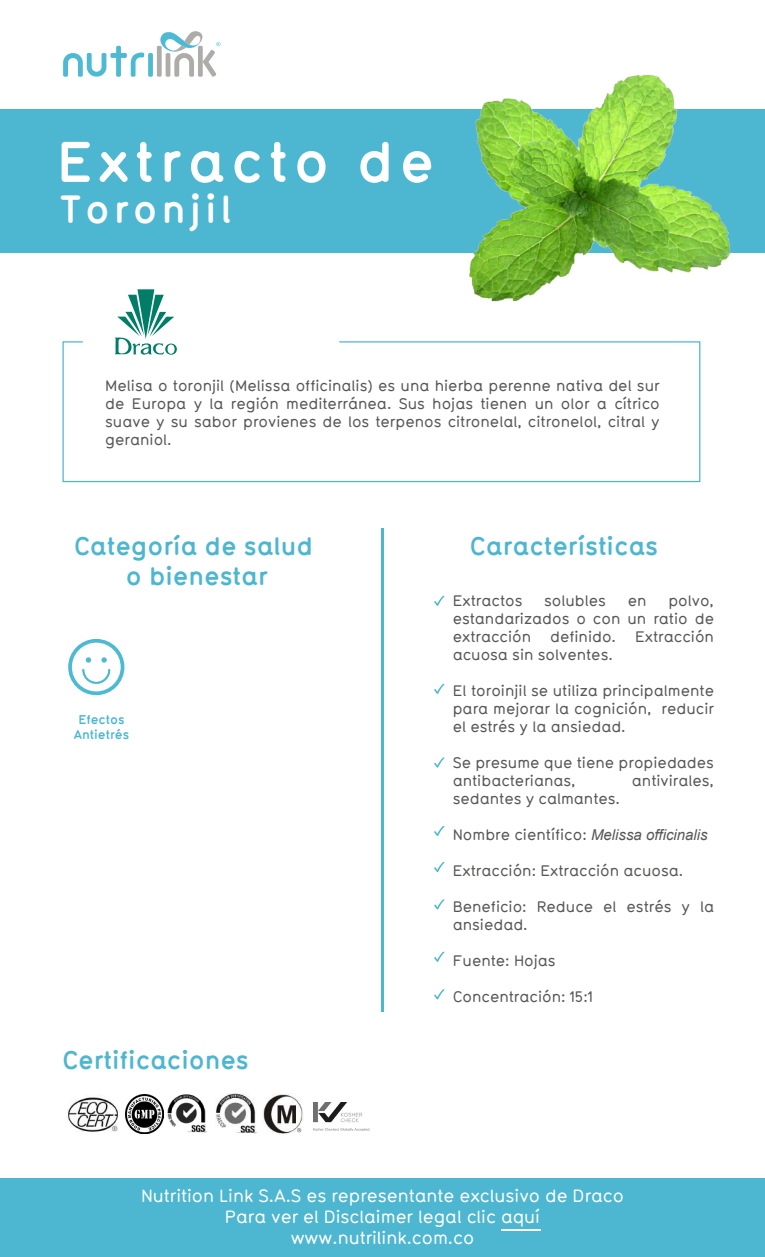
<style>
.page{position:relative;width:765px;height:1257px;background:#fff}
.page>*{position:absolute;margin:0;border:0;box-sizing:border-box;transform-origin:0 0}
.t1{font:700 56.25px "Typ 1451";letter-spacing:.1em;color:#fff}
.t2{font:700 38.75px "Typ 1451";letter-spacing:.1em;color:#fff}
.t3{font:700 25px/30px "Typ 1451";color:#4db6d0;text-align:center}
.t4{font:500 17.5px/21px "Typ 1451";color:#fff;text-align:center}
.t5{font:500 15px/18px "Typ 1451";color:#575756;text-align:justify}
.t6{font:italic 15px "Arial";color:#575756}
.t7{font:700 12.5px/15px "Typ 1451";color:#4db6d0;text-align:center}
.s1{font-family:"Typ 1451";font-weight:500;font-style:normal}
</style>
<div class="page">
<div style="left:0;top:109px;width:765px;height:144px;background:#4db6d0"></div>
<div style="left:148px;top:53px;width:5px;height:24px;background:#4dbad4;border-radius:2px"></div>
<svg style="left:63px;top:46px;width:81px;height:31px"></svg>
<svg style="left:157px;top:31px;width:63px;height:46px"></svg>
<hr style="left:381px;top:529px;width:3px;height:483px;background:#4db6d0">
<svg style="left:62px;top:341px;width:639px;height:142px"></svg>
<svg style="left:434px;top:596px;width:10px;height:10px"></svg>
<svg style="left:434px;top:862px;width:10px;height:10px"></svg>
<svg style="left:434px;top:899px;width:10px;height:10px"></svg>
<svg style="left:434px;top:952px;width:10px;height:10px"></svg>
<svg style="left:434px;top:989px;width:10px;height:10px"></svg>
<svg style="left:434px;top:757px;width:10px;height:11px"></svg>
<svg style="left:434px;top:684px;width:10px;height:10px"></svg>
<svg style="left:434px;top:826px;width:10px;height:10px"></svg>
<div style="left:0;top:1179px;width:765px;height:78px;background:#4db6d0"></div>
<hr style="left:501px;top:1230px;width:40px;height:1px;background:#fff">
<div style="left:165px;top:344px;width:12px;height:11px;background:#007d67;border-radius:50%"></div>
<svg style="left:115px;top:289px;width:60px;height:66px"></svg>
<svg style="left:68px;top:639px;width:56px;height:56px"></svg>
<img style="left:314px;top:1102px;width:56px;height:28px">
<img style="left:126px;top:1095px;width:38px;height:38px">
<img style="left:68px;top:1097px;width:50px;height:35px">
<img style="left:167px;top:1094px;width:41px;height:39px">
<img style="left:216px;top:1094px;width:40px;height:39px">
<img style="left:263px;top:1094px;width:40px;height:40px">
<img style="left:469px;top:75px;width:262px;height:227px">
<h1 class="t1" style="left:56px;top:122px;width:379px">Extracto de</h1>
<h2 class="t2" style="left:60px;top:182px;width:174px">Toronjil</h2>
<p class="t5" style="left:105px;top:376px;width:556px">Melisa o toronjil (Melissa officinalis) es una hierba perenne nativa del sur de Europa y la región mediterránea. Sus hojas tienen un olor a cítrico suave y su sabor provienes de los terpenos citronelal, citronelol, citral y geraniol.</p>
<h3 class="t3" style="left:74px;top:530px;width:241px">Categoría de salud o bienestar</h3>
<p class="t7" style="left:74px;top:712px;width:57px">Efectos<br>Antietrés</p>
<h3 class="t3" style="left:62px;top:1044px;width:188px">Certificaciones</h3>
<h3 class="t3" style="left:470px;top:530px;width:190px">Características</h3>
<p class="t5" style="left:453px;top:591px;width:263px;text-indent:216px">polvo, estandarizados o con un ratio de extracción</p>
<p class="t5" style="left:453px;top:591px;width:71px">Extractos</p>
<p class="t5" style="left:544px;top:591px;width:63px">solubles</p>
<p class="t5" style="left:628px;top:591px;width:20px">en</p>
<p class="t5" style="left:550px;top:627px;width:67px">definido.</p>
<p class="t5" style="left:635px;top:627px;width:80px">Extracción</p>
<p class="t5" style="left:453px;top:645px;width:162px">acuosa sin solventes.</p>
<p class="t5" style="left:453px;top:681px;width:263px">El toroinjil se utiliza principalmente para mejorar la cognición, reducir el estrés y la ansiedad.</p>
<p class="t5" style="left:453px;top:753px;width:263px">Se presume que tiene propiedades antibacterianas,</p>
<p class="t5" style="left:632px;top:771px;width:84px">antivirales,</p>
<p class="t5" style="left:453px;top:789px;width:169px">sedantes y calmantes.</p>
<p class="t6" style="left:453px;top:825px;width:257px"><span class="s1">Nombre científico:</span> Melissa officinalis</p>
<p class="t5" style="left:453px;top:861px;width:232px">Extracción: Extracción acuosa.</p>
<p class="t5" style="left:453px;top:897px;width:263px">Beneficio: Reduce el estrés y la ansiedad.</p>
<p class="t5" style="left:453px;top:951px;width:104px">Fuente: Hojas</p>
<p class="t5" style="left:453px;top:987px;width:142px">Concentración: 15:1</p>
<p class="t4" style="left:141px;top:1184px;width:484px">Nutrition Link S.A.S es representante exclusivo de Draco<br>Para ver el Disclaimer legal clic aquí www.nutrilink.com.co</p>
</div>
